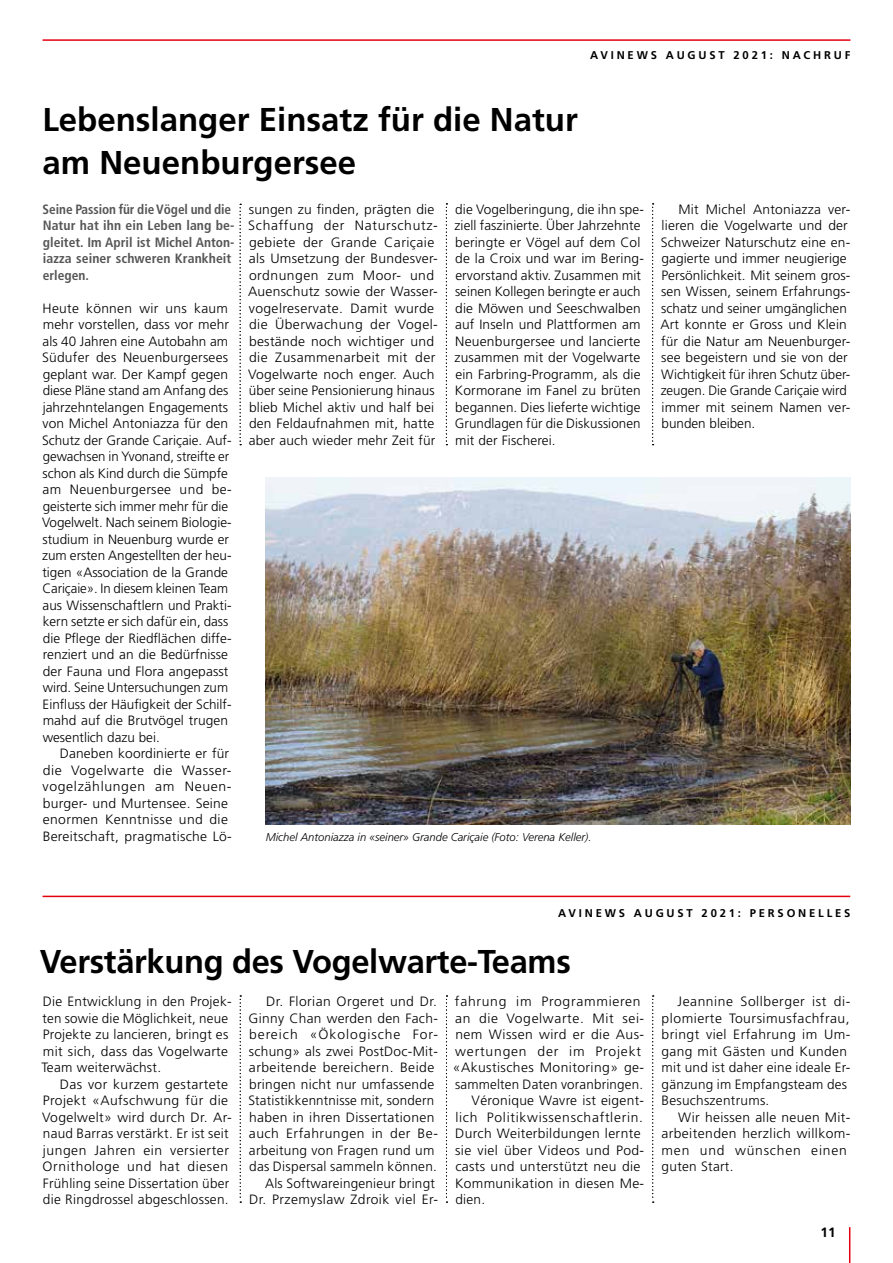
<style>
.page{position:relative;width:893px;height:1263px;background:#fff}
.page>*{position:absolute;margin:0;border:0;box-sizing:border-box;transform-origin:0 0}
.t1{font:700 33px "Frutiger";color:#000}
.t2{font:300 13.5px/16.5px "Frutiger";letter-spacing:.015em;color:#000}
.t3{font:700 condensed 13.5px/16.5px "Frutiger";color:#565656}
.t4{font:300 13.5px "Frutiger";letter-spacing:.05em;color:#000}
.t5{font:300 13.5px "Frutiger";letter-spacing:.045em;color:#000}
.t6{font:300 13.5px "Frutiger";letter-spacing:.06em;color:#000}
.t7{font:700 13.5px "Frutiger";color:#000}
.t8{font:italic 300 11.25px "Frutiger";color:#000}
.t9{font:700 11.25px "Frutiger";letter-spacing:.25em;color:#000}
</style>
<div class="page">
<hr style="left:849px;top:1227px;width:1px;height:36px;background:#e3000f">
<hr style="left:43px;top:39px;width:807px;height:2px;background:#e3000f">
<img style="left:266px;top:478px;width:584px;height:346px">
<hr style="left:43px;top:896px;width:807px;height:1px;background:#e3000f">
<svg style="left:240px;top:204px;width:1px;height:241px"></svg>
<svg style="left:446px;top:203px;width:1px;height:242px"></svg>
<svg style="left:652px;top:203px;width:2px;height:242px"></svg>
<svg style="left:240px;top:995px;width:1px;height:208px"></svg>
<svg style="left:446px;top:995px;width:1px;height:208px"></svg>
<svg style="left:652px;top:995px;width:2px;height:208px"></svg>
<p class="t9" style="left:590px;top:48px;width:262px">AVINEWS AUGUST 2021: NACHRUF</p>
<h1 class="t1" style="left:42px;top:101px;width:537px">Lebenslanger Einsatz für die Natur</h1>
<h1 class="t1" style="left:43px;top:143px;width:315px">am Neuenburgersee</h1>
<p class="t3" style="left:43px;top:201px;width:193px">Seine Passion für die Vögel und die<br>Natur hat ihn ein Leben lang be&shy;gleitet. Im April ist Michel Anton&shy;iazza seiner schweren Krankheit erlegen.</p>
<p class="t2" style="left:42px;top:300px;width:191px">Heute können wir uns kaum mehr vorstellen, dass vor mehr als 40 Jahren eine Autobahn am<br>Südufer des Neuenburgersees geplant war. Der Kampf gegen diese Pläne stand am Anfang des jahrzehntelangen Engagements von Michel Antoniazza für den<br>Schutz der Grande Cariçaie. Auf&shy;gewachsen in Yvonand, streifte er schon als Kind durch die Sümpfe am Neuenburgersee und be&shy;geisterte sich immer mehr für die<br>Vogelwelt. Nach seinem Biologie&shy;studium in Neuenburg wurde er zum ersten Angestellten der heu&shy;tigen «Association de la Grande<br>Cariçaie». In diesem kleinen Team aus Wissenschaftlern und Prakti&shy;kern setzte er sich dafür ein, dass die Pflege der Riedflächen diffe&shy;renziert und an die Bedürfnisse der Fauna und Flora angepasst wird. Seine Untersuchungen zum<br>Einfluss der Häufigkeit der Schilf&shy;mahd auf die Brutvögel trugen wesentlich dazu bei.</p>
<p class="t2" style="left:43px;top:745px;width:191px;text-indent:17px">Daneben koordinierte er für die Vogelwarte die Wasser&shy;vogelzählungen am Neuen&shy;burger- und Murtensee. Seine enormen Kenntnisse und die<br>Bereitschaft, pragmatische Lö-</p>
<p class="t2" style="left:248px;top:201px;width:191px">sungen zu finden, prägten die<br>Schaffung der Naturschutz&shy;gebiete der Grande Cariçaie als Umsetzung der Bundesver&shy;ordnungen zum Moor- und<br>Auenschutz sowie der Wasser&shy;vogelreservate. Damit wurde die Überwachung der Vogel&shy;bestände noch wichtiger und die Zusammenarbeit mit der<br>Vogelwarte noch enger. Auch über seine Pensionierung hinaus blieb Michel aktiv und half bei den Feldaufnahmen mit, hatte aber auch wieder mehr Zeit für</p>
<p class="t2" style="left:455px;top:201px;width:191px">die Vogelberingung, die ihn spe&shy;ziell faszinierte. Über Jahrzehnte beringte er Vögel auf dem Col de la Croix und war im Bering&shy;ervorstand aktiv. Zusammen mit seinen Kollegen beringte er auch die Möwen und Seeschwalben auf Inseln und Plattformen am<br>Neuenburgersee und lancierte zusammen mit der Vogelwarte ein Farbring-Programm, als die<br>Kormorane im Fanel zu brüten begannen. Dies lieferte wichtige<br>Grundlagen für die Diskussionen mit der Fischerei.</p>
<p class="t2" style="left:660px;top:201px;width:191px;text-indent:18px">Mit Michel Antoniazza ver&shy;lieren die Vogelwarte und der<br>Schweizer Naturschutz eine en&shy;gagierte und immer neugierige<br>Persönlichkeit. Mit seinem gros&shy;sen Wissen, seinem Erfahrungs&shy;schatz und seiner umgänglichen<br>Art konnte er Gross und Klein für die Natur am Neuenburger&shy;see begeistern und sie von der<br>Wichtigkeit für ihren Schutz über&shy;zeugen. Die Grande Cariçaie wird immer mit seinem Namen ver&shy;bunden bleiben.</p>
<p class="t8" style="left:266px;top:831px;width:327px">Michel Antoniazza in «seiner» Grande Cariçaie (Foto: Verena Keller).</p>
<p class="t9" style="left:558px;top:907px;width:294px">AVINEWS AUGUST 2021: PERSONELLES</p>
<h1 class="t1" style="left:40px;top:942px;width:532px">Verstärkung des Vogelwarte-Teams</h1>
<p class="t2" style="left:41px;top:993px;width:192px">Die Entwicklung in den Projek&shy;ten sowie die Möglichkeit, neue<br>Projekte zu lancieren, bringt es mit sich, dass das Vogelwarte<br>Team weiterwächst.</p>
<p class="t2" style="left:42px;top:1075px;width:191px;text-indent:18px">Das vor kurzem gestartete<br>Projekt «Aufschwung für die<br>Vogelwelt» wird durch Dr. Ar&shy;naud Barras verstärkt. Er ist seit jungen Jahren ein versierter<br>Ornithologe und hat diesen<br>Frühling seine Dissertation über die Ringdrossel abgeschlossen.</p>
<p class="t2" style="left:248px;top:993px;width:191px;text-align:right">Dr. Florian Orgeret und Dr.<br>Ginny Chan werden den Fach&shy;bereich «Ökologische For&shy;schung» als zwei PostDoc-Mit&shy;arbeitende bereichern. Beide bringen nicht nur umfassende<br>Statistikkenntnisse mit, sondern haben in ihren Dissertationen auch Erfahrungen in der Be&shy;arbeitung von Fragen rund um das Dispersal sammeln können.<br>Als Softwareingenieur bringt<br>Dr. Przemyslaw Zdroik viel Er-</p>
<p class="t4" style="left:455px;top:994px;width:187px">fahrung im Programmieren</p>
<p class="t5" style="left:455px;top:1010px;width:191px">an die Vogelwarte. Mit sei-</p>
<p class="t2" style="left:455px;top:1026px;width:190px">nem Wissen wird er die Aus-</p>
<p class="t6" style="left:455px;top:1043px;width:187px">wertungen der im Projekt</p>
<p class="t2" style="left:453px;top:1059px;width:193px">«Akustisches Monitoring» ge-</p>
<p class="t2" style="left:455px;top:1075px;width:190px">sammelten Daten voranbringen.</p>
<p class="t2" style="left:472px;top:1092px;width:174px">Véronique Wavre ist eigent-</p>
<p class="t4" style="left:455px;top:1109px;width:189px">lich Politikwissenschaftlerin.</p>
<p class="t2" style="left:455px;top:1125px;width:187px">Durch Weiterbildungen lernte</p>
<p class="t2" style="left:455px;top:1141px;width:191px">sie viel über Videos und Pod-</p>
<p class="t2" style="left:455px;top:1158px;width:187px">casts und unterstützt neu die</p>
<p class="t2" style="left:455px;top:1174px;width:191px">Kommunikation in diesen Me-</p>
<p class="t2" style="left:455px;top:1191px;width:31px">dien.</p>
<p class="t2" style="left:661px;top:993px;width:190px;text-indent:16px">Jeannine Sollberger ist di&shy;plomierte Toursimusfachfrau, bringt viel Erfahrung im Um&shy;gang mit Gästen und Kunden mit und ist daher eine ideale Er&shy;gänzung im Empfangsteam des<br>Besuchszentrums.</p>
<p class="t2" style="left:661px;top:1108px;width:191px;text-indent:17px">Wir heissen alle neuen Mit&shy;arbeitenden herzlich willkom&shy;men und wünschen einen guten Start.</p>
<p class="t7" style="left:820px;top:1224px;width:17px">11</p>
</div>
